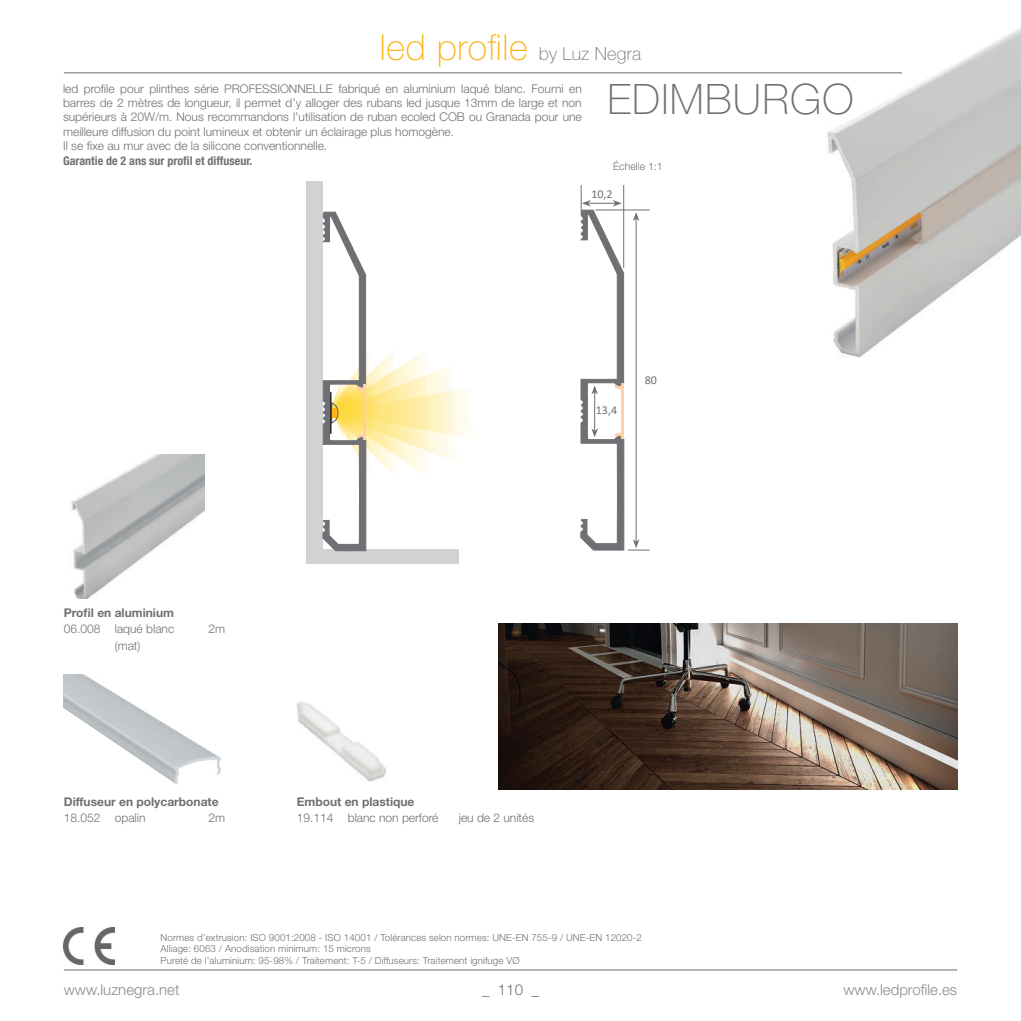
<style>
.page{position:relative;width:1021px;height:1021px;background:#fff}
.page>*{position:absolute;margin:0;border:0;box-sizing:border-box;transform-origin:0 0}
.t1{font:100 42px "Helvetica Neue LT Std";letter-spacing:.03em;color:#6f7073}
.t2{font:100 36px "Helvetica Neue LT Std";letter-spacing:.015em;color:#fbb316}
.t3{font:300 15px "Helvetica Neue LT Std";color:#8a8c8f}
.t4{font:300 15px "Helvetica Neue LT Std";color:#6f7073}
.t5{font:300 12px/14.4px "Helvetica Neue LT Std";color:#6f7073}
.t6{font:700 12px "Helvetica Neue LT Std";color:#6f7073}
.t7{font:700 condensed 12px "Helvetica Neue LT Std";color:#6f7073}
.t8{font:12px "Calibri";color:#6f7073}
.t9{font:300 10.5px "Helvetica Neue LT Std";color:#6f7073}
.t10{font:300 9.75px/11.7px "Helvetica Neue LT Std";letter-spacing:.01em;color:#6f7073}
.s1{font-size:18px;color:#6f7073}
</style>
<div class="page">
<hr style="left:64px;top:969px;width:893px;height:1px;background:#6f7073">
<img style="left:64px;top:927px;width:51px;height:37px">
<img style="left:820px;top:28px;width:200px;height:330px">
<img style="left:71px;top:454px;width:133px;height:144px">
<img style="left:64px;top:674px;width:157px;height:110px">
<img style="left:498px;top:624px;width:459px;height:165px">
<div style="left:306px;top:549px;width:153px;height:15px;background:#d1d2d4"></div>
<div style="left:306px;top:181px;width:17px;height:383px;background:#d1d2d4"></div>
<svg style="left:322px;top:212px;width:146px;height:339px"></svg>
<hr style="left:363px;top:384px;width:3px;height:56px;background:#fdd0a6">
<svg style="left:580px;top:185px;width:69px;height:366px"></svg>
<img style="left:297px;top:702px;width:90px;height:80px">
<hr style="left:64px;top:72px;width:837px;height:1px;background:#6f7073">
<h2 class="t2" style="left:380px;top:27px;width:262px">led profile <span class="s1">by Luz Negra</span></h2>
<h1 class="t1" style="left:607px;top:75px;width:248px">EDIMBURGO</h1>
<p class="t5" style="left:63px;top:81px;width:520px">led profile pour plinthes série PROFESSIONNELLE fabriqué en aluminium laqué blanc. Fourni en barres de 2 mètres de longueur, il permet d’y alloger des rubans led jusque 13mm de large et non supérieurs à 20W/m. Nous recommandons l’utilisation de ruban ecoled COB ou Granada pour une meilleure diffusion du point lumineux et obtenir un éclairage plus homogène.<br>Il se fixe au mur avec de la silicone conventionnelle.</p>
<p class="t7" style="left:63px;top:153px;width:191px">Garantie de 2 ans sur profil et diffuseur.</p>
<p class="t9" style="left:613px;top:160px;width:51px">Échelle 1:1</p>
<p class="t8" style="left:591px;top:186px;width:23px">10,2</p>
<p class="t8" style="left:596px;top:402px;width:23px">13,4</p>
<p class="t8" style="left:644px;top:371px;width:14px">80</p>
<p class="t6" style="left:64px;top:605px;width:112px">Profil en aluminium</p>
<p class="t5" style="left:64px;top:621px;width:112px">06.008 laqué blanc</p>
<p class="t5" style="left:208px;top:621px;width:18px">2m</p>
<p class="t5" style="left:115px;top:638px;width:27px">(mat)</p>
<p class="t6" style="left:64px;top:794px;width:156px">Diffuseur en polycarbonate</p>
<p class="t5" style="left:64px;top:810px;width:83px">18.052 opalin</p>
<p class="t5" style="left:208px;top:810px;width:18px">2m</p>
<p class="t6" style="left:297px;top:794px;width:119px">Embout en plastique</p>
<p class="t5" style="left:297px;top:810px;width:143px">19.114 blanc non perforé</p>
<p class="t5" style="left:459px;top:810px;width:77px">jeu de 2 unités</p>
<p class="t10" style="left:161px;top:931px;width:483px">Normes d’extrusion: ISO 9001:2008 - ISO 14001 / Tolérances selon normes: UNE-EN 755-9 / UNE-EN 12020-2<br>Alliage: 6063 / Anodisation minimum: 15 microns<br>Pureté de l’aluminium: 95-98% / Traitement: T-5 / Diffuseurs: Traitement ignifuge VØ</p>
<p class="t3" style="left:64px;top:980px;width:117px">www.luznegra.net</p>
<p class="t4" style="left:482px;top:980px;width:58px">_ 110 _</p>
<p class="t3" style="left:843px;top:980px;width:115px">www.ledprofile.es</p>
</div>
